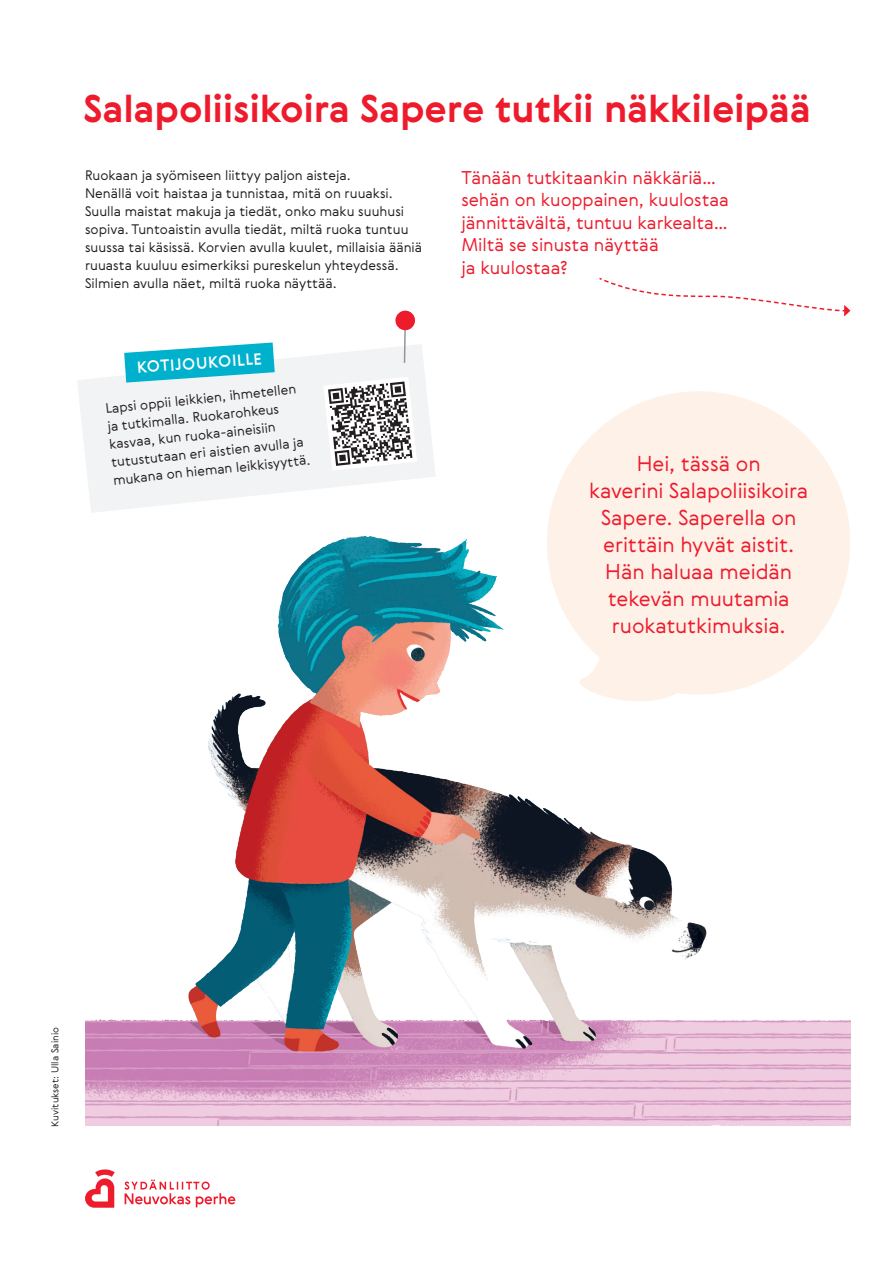
<style>
.page{position:relative;width:893px;height:1263px;background:#fff}
.page>*{position:absolute;margin:0;border:0;box-sizing:border-box;transform-origin:0 0}
.otsikot{font:700 37.5px "Gerbera";letter-spacing:-.005em;color:#ee1b2c}
.puhekuplat{font:300 21px/27px "Gerbera";letter-spacing:-.005em;color:#ee1b2c;text-align:center}
.punaiset_tehtävissä{font:300 18px/22.5px "Gerbera";letter-spacing:-.005em;color:#ee1b2c}
.puhekuplat-2{font:500 15.75px "Gerbera";color:#fff}
.leipis{font:300 13.5px/18px "Gerbera";color:#231f20}
.krediitit{font:300 9.75px "Gerbera";color:#231f20}
</style>
<div class="page">
<img style="left:85px;top:536px;width:765px;height:590px">
<svg style="left:528px;top:391px;width:322px;height:323px;fill:#fef2e8"></svg>
<svg style="left:560px;top:606px;width:166px;height:115px"></svg>
<svg style="left:599px;top:277px;width:251px;height:40px"></svg>
<svg style="left:85px;top:1169px;width:150px;height:39px"></svg>
<svg style="left:77px;top:344px;width:358px;height:169px;fill:#f2f3f4"></svg>
<svg style="left:403px;top:330px;width:4px;height:34px"></svg>
<div style="left:395px;top:311px;width:20px;height:19px;background:#ee1b2c;border-radius:50%"></div>
<svg style="left:124px;top:342px;width:151px;height:41px"></svg>
<svg style="left:323px;top:377px;width:94px;height:93px"></svg>
<p class="otsikot" style="left:84px;top:83px;width:729px">Salapoliisikoira Sapere tutkii näkkileipää</p>
<p class="leipis" style="left:85px;top:166px;width:339px">Ruokaan ja syömiseen liittyy paljon aisteja.<br>Nenällä voit haistaa ja tunnistaa, mitä on ruuaksi.<br>Suulla maistat makuja ja tiedät, onko maku suuhusi sopiva. Tuntoaistin avulla tiedät, miltä ruoka tuntuu suussa tai käsissä. Korvien avulla kuulet, millaisia ääniä ruuasta kuuluu esimerkiksi pureskelun yhteydessä.<br>Silmien avulla näet, miltä ruoka näyttää.</p>
<p class="punaiset_tehtävissä" style="left:461px;top:166px;width:269px">Tänään tutkitaankin näkkäriä… sehän on kuoppainen, kuulostaa jännittävältä, tuntuu karkealta…<br>Miltä se sinusta näyttää<br>ja kuulostaa?</p>
<p class="puhekuplat-2" style="left:136px;top:357px;width:127px;rotate:-4deg">KOTIJOUKOILLE</p>
<p class="leipis" style="left:105px;top:399px;width:200px;rotate:-6deg">Lapsi oppii leikkien, ihmetellen ja tutkimalla. Ruokarohkeus kasvaa, kun ruoka-aineisiin tutustutaan eri aistien avulla ja mukana on hieman leikkisyyttä.</p>
<p class="puhekuplat" style="left:589px;top:449px;width:221px">Hei, tässä on<br>kaverini Salapoliisikoira<br>Sapere. Saperella on erittäin hyvät aistit.<br>Hän haluaa meidän tekevän muutamia ruokatutkimuksia.</p>
<p class="krediitit" style="left:48px;top:1127px;width:101px;rotate:-90deg">Kuvitukset: Ulla Sainio</p>
</div>
